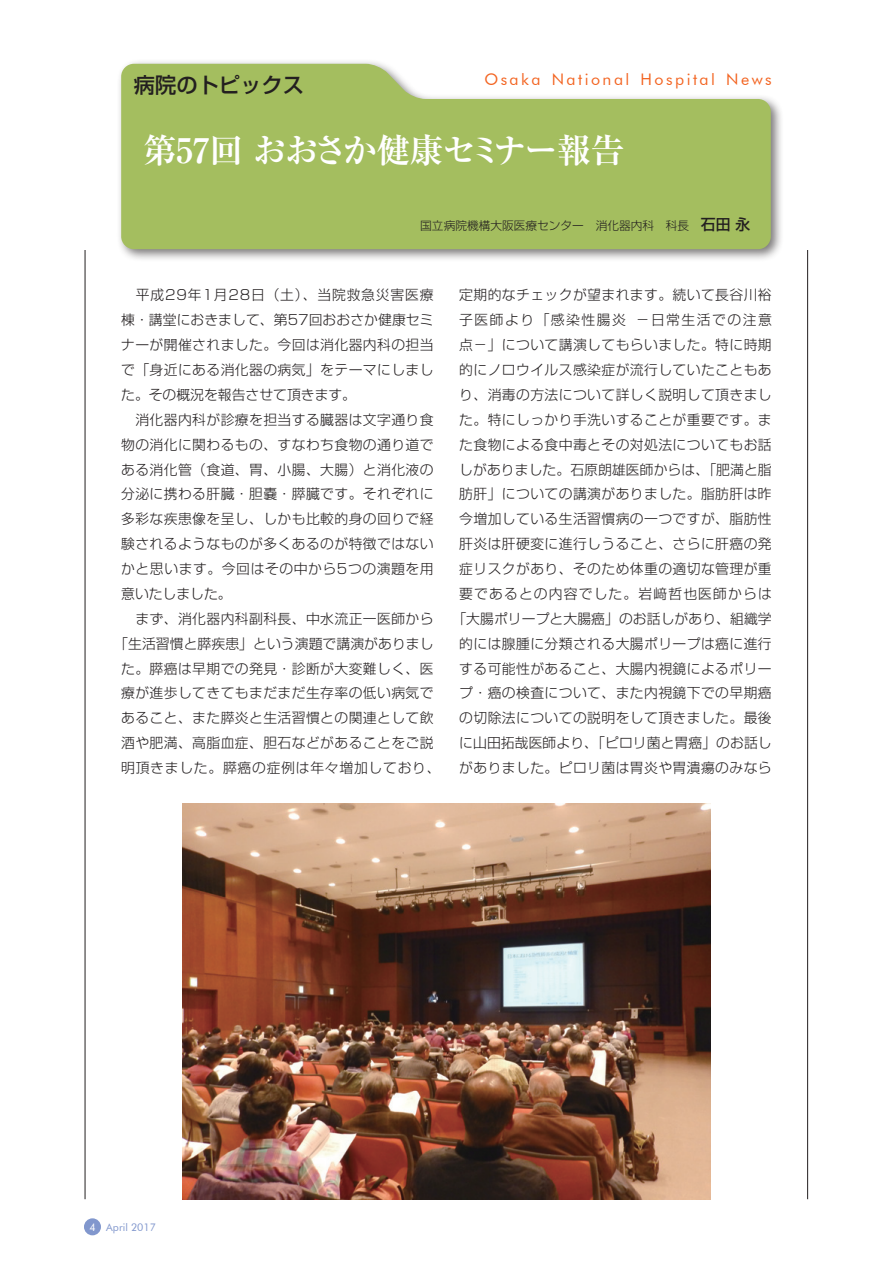
<style>
.page{position:relative;width:893px;height:1263px;background:#fff}
.page>*{position:absolute;margin:0;border:0;box-sizing:border-box;transform-origin:0 0}
.t1{font:700 34.05px "Ryumin Pro";letter-spacing:-.045em;color:#fff}
.t2{font:500 21.3px "Shin Go Pro";color:#231f20}
.t3{font:15.9px "Futura BT";letter-spacing:.155em;color:#f36421}
.t4{font:300 13.8px/24.9px "Shin Go Pro";letter-spacing:.03em;color:#231f20;text-align:center}
.t5{font:300 13.8px "Shin Go Pro";letter-spacing:.005em;color:#231f20}
.t6{font:300 13.8px "Shin Go Pro";color:#231f20}
.t7{font:300 13.8px "Shin Go Pro";letter-spacing:.06em;color:#231f20}
.t8{font:300 13.8px "Shin Go Pro";letter-spacing:.055em;color:#231f20}
.t9{font:300 11.7px "Shin Go Pro";color:#231f20}
.t10{font:10.65px "Futura BT";color:#8197cd}
.s1{font-weight:500;font-size:14.85px}
.s2{color:#fff}
</style>
<div class="page">
<div style="left:84px;top:1218px;width:17px;height:17px;background:#8197cd;border-radius:50%"></div>
<hr style="left:85px;top:64px;width:1px;height:1135px;background:#231f20">
<hr style="left:807px;top:64px;width:1px;height:1135px;background:#231f20">
<div style="left:0;top:0;width:893px;height:249px;background:#fff"></div>
<div style="left:116px;top:59px;width:668px;height:203px;background:#231f20;opacity:.6"></div>
<svg style="left:121px;top:64px;width:650px;height:185px;background:#adc470"></svg>
<img style="left:183px;top:804px;width:527px;height:395px">
<h2 class="t2" style="left:134px;top:68px;width:172px">病院のトピックス</h2>
<p class="t3" style="left:484px;top:70px;width:289px">Osaka National Hospital News</p>
<h1 class="t1" style="left:142px;top:123px;width:484px">第57回 おおさか健康セミナー報告</h1>
<p class="t9" style="left:420px;top:216px;width:332px">国立病院機構大阪医療センター　消化器内科　科長　<span class="s1">石田 永</span></p>
<p class="t7" style="left:121px;top:284px;width:314px">　平成29年1月28日（土）、当院救急災害医療</p>
<p class="t5" style="left:121px;top:309px;width:314px">棟・講堂におきまして、第57回おおさか健康セミ</p>
<p class="t4" style="left:121px;top:331px;width:314px">ナーが開催されました。今回は消化器内科の担当</p>
<p class="t4" style="left:121px;top:356px;width:314px">で「身近にある消化器の病気」をテーマにしまし</p>
<p class="t6" style="left:121px;top:383px;width:236px">た。その概況を報告させて頂きます。</p>
<p class="t4" style="left:121px;top:405px;width:314px">　消化器内科が診療を担当する臓器は文字通り食</p>
<p class="t4" style="left:121px;top:430px;width:314px">物の消化に関わるもの、すなわち食物の通り道で</p>
<p class="t4" style="left:121px;top:455px;width:314px">ある消化管（食道、胃、小腸、大腸）と消化液の</p>
<p class="t4" style="left:121px;top:480px;width:314px">分泌に携わる肝臓・胆嚢・膵臓です。それぞれに</p>
<p class="t4" style="left:121px;top:505px;width:314px">多彩な疾患像を呈し、しかも比較的身の回りで経</p>
<p class="t4" style="left:121px;top:530px;width:314px">験されるようなものが多くあるのが特徴ではない</p>
<p class="t4" style="left:121px;top:555px;width:314px">かと思います。今回はその中から5つの演題を用</p>
<p class="t6" style="left:121px;top:582px;width:112px">意いたしました。</p>
<p class="t4" style="left:121px;top:604px;width:314px">　まず、消化器内科副科長、中水流正一医師から</p>
<p class="t5" style="left:114px;top:632px;width:321px">「生活習慣と膵疾患」という演題で講演がありまし</p>
<p class="t4" style="left:121px;top:654px;width:314px">た。膵癌は早期での発見・診断が大変難しく、医</p>
<p class="t4" style="left:121px;top:679px;width:314px">療が進歩してきてもまだまだ生存率の低い病気で</p>
<p class="t4" style="left:121px;top:704px;width:314px">あること、また膵炎と生活習慣との関連として飲</p>
<p class="t4" style="left:121px;top:729px;width:314px">酒や肥満、高脂血症、胆石などがあることをご説</p>
<p class="t8" style="left:121px;top:756px;width:321px">明頂きました。膵癌の症例は年々増加しており、</p>
<p class="t4" style="left:452px;top:281px;width:321px">定期的なチェックが望まれます。続いて長谷川裕子医師より「感染性腸炎 － 日常生活での注意点－」について講演してもらいました。特に時期的にノロウイルス感染症が流行していたこともあり、消毒の方法について詳しく説明して頂きました。特にしっかり手洗いすることが重要です。また食物による食中毒とその対処法についてもお話しがありました。石原朗雄医師からは、「肥満と脂肪肝」についての講演がありました。脂肪肝は昨今増加している生活習慣病の一つですが、脂肪性肝炎は肝硬変に進行しうること、さらに肝癌の発症リスクがあり、そのため体重の適切な管理が重要であるとの内容でした。岩﨑哲也医師からは「大腸ポリープと大腸癌」のお話しがあり、組織学的には腺腫に分類される大腸ポリープは癌に進行する可能性があること、大腸内視鏡によるポリープ・癌の検査について、また内視鏡下での早期癌の切除法についての説明をして頂きました。最後に山田拓哉医師より、「ピロリ菌と胃癌」のお話しがありました。ピロリ菌は胃炎や胃潰瘍のみなら</p>
<p class="t10" style="left:89px;top:1220px;width:68px"><span class="s2">4</span> April 2017</p>
</div>
